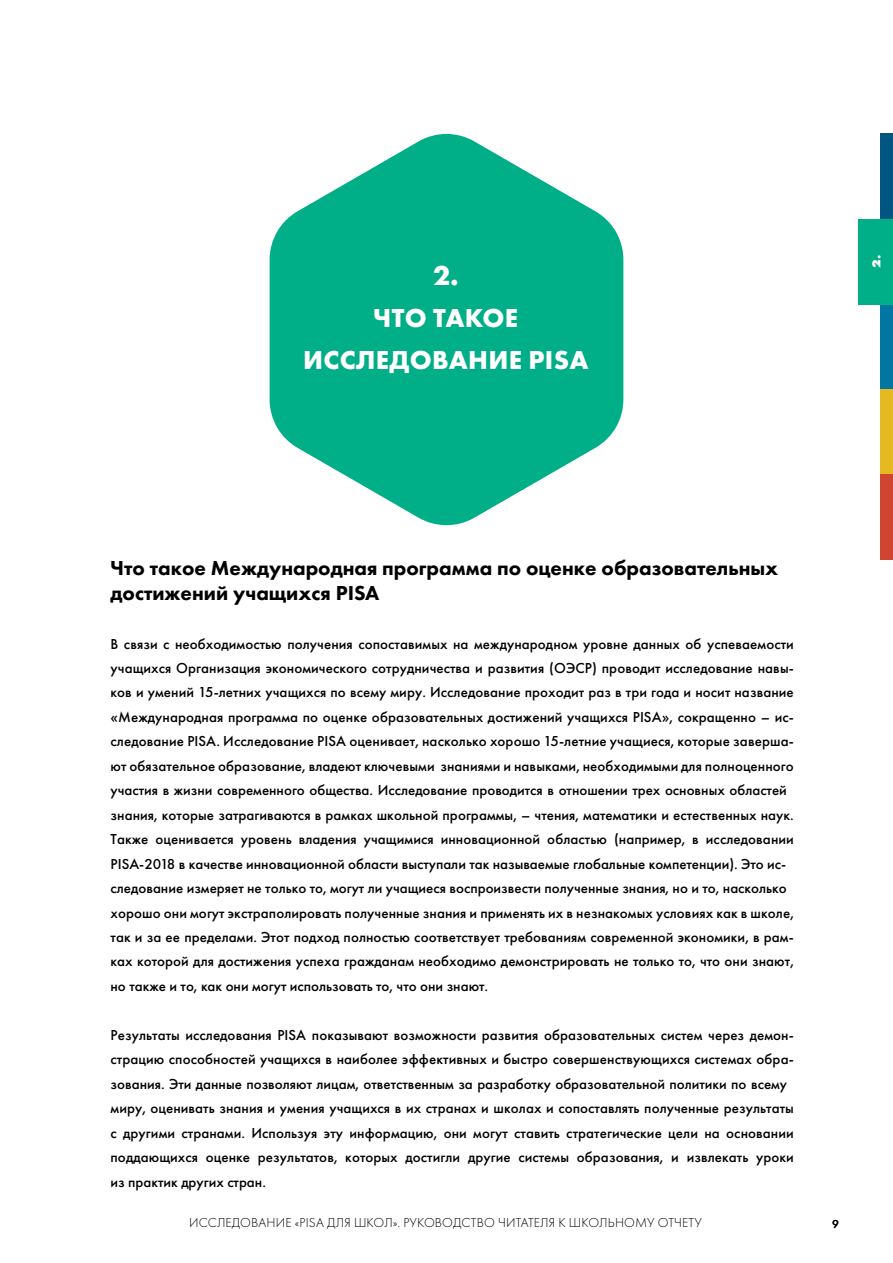
<style>
.page{position:relative;width:893px;height:1263px;background:#fff}
.page>*{position:absolute;margin:0;border:0;box-sizing:border-box;transform-origin:0 0}
.t1{font:700 28.5px "Futura PT";color:#fff}
.t2{font:700 27px/42px "Futura PT";letter-spacing:.01em;color:#fff;text-align:center}
.t3{font:800 21px/24.5px "Futura PT";color:#000}
.t4{font:500 15px/24.5px "Futura PT";letter-spacing:.005em;color:#000}
.t5{font:300 13.5px "Futura PT";letter-spacing:.01em;color:#000}
.t6{font:800 12px "Futura PT";color:#fff}
.t7{font:500 12px "Futura PT";color:#000}
</style>
<div class="page">
<div style="left:880px;top:134px;width:13px;height:85px;background:#005581"></div>
<div style="left:880px;top:304px;width:13px;height:85px;background:#0076a0"></div>
<div style="left:880px;top:389px;width:13px;height:85px;background:#e5b921"></div>
<div style="left:880px;top:474px;width:13px;height:85px;background:#d04432"></div>
<div style="left:859px;top:219px;width:34px;height:85px;background:#00ae88"></div>
<svg style="left:270px;top:134px;width:353px;height:391px;fill:#00ae88"></svg>
<h1 class="t1" style="left:433px;top:257px;width:27px">2.</h1>
<h2 class="t2" style="left:303px;top:296px;width:287px">ЧТО ТАКОЕ<br>ИССЛЕДОВАНИЕ PISA</h2>
<p class="t6" style="left:869px;top:268px;width:14px;rotate:-90deg">2.</p>
<h3 class="t3" style="left:111px;top:556px;width:669px">Что такое Международная программа по оценке образовательных достижений учащихся PISA</h3>
<p class="t4" style="left:111px;top:631px;width:685px">В связи с необходимостью получения сопоставимых на международном уровне данных об успеваемости учащихся Организация экономического сотрудничества и развития (ОЭСР) проводит исследование навы&shy;ков и умений 15-летних учащихся по всему миру. Исследование проходит раз в три года и носит название «Международная программа по оценке образовательных достижений учащихся PISA», сокращенно – ис&shy;следование PISA. Исследование PISA оценивает, насколько хорошо 15-летние учащиеся, которые заверша&shy;ют обязательное образование, владеют ключевыми знаниями и навыками, необходимыми для полноценного участия в жизни современного общества. Исследование проводится в отношении трех основных областей знания, которые затрагиваются в рамках школьной программы, – чтения, математики и естественных наук.<br>Также оценивается уровень владения учащимися инновационной областью (например, в исследовании PISA-2018 в качестве инновационной области выступали так называемые глобальные компетенции). Это ис&shy;следование измеряет не только то, могут ли учащиеся воспроизвести полученные знания, но и то, насколько хорошо они могут экстраполировать полученные знания и применять их в незнакомых условиях как в школе, так и за ее пределами. Этот подход полностью соответствует требованиям современной экономики, в рам&shy;ках которой для достижения успеха гражданам необходимо демонстрировать не только то, что они знают, но также и то, как они могут использовать то, что они знают.</p>
<p class="t4" style="left:111px;top:1022px;width:685px">Результаты исследования PISA показывают возможности развития образовательных систем через демон&shy;страцию способностей учащихся в наиболее эффективных и быстро совершенствующихся системах обра&shy;зования. Эти данные позволяют лицам, ответственным за разработку образовательной политики по всему миру, оценивать знания и умения учащихся в их странах и школах и сопоставлять полученные результаты с другими странами. Используя эту информацию, они могут ставить стратегические цели на основании поддающихся оценке результатов, которых достигли другие системы образования, и извлекать уроки из практик других стран.</p>
<p class="t5" style="left:189px;top:1215px;width:514px">ИССЛЕДОВАНИЕ «PISA ДЛЯ ШКОЛ». РУКОВОДСТВО ЧИТАТЕЛЯ К ШКОЛЬНОМУ ОТЧЕТУ</p>
<p class="t7" style="left:832px;top:1217px;width:8px">9</p>
</div>
